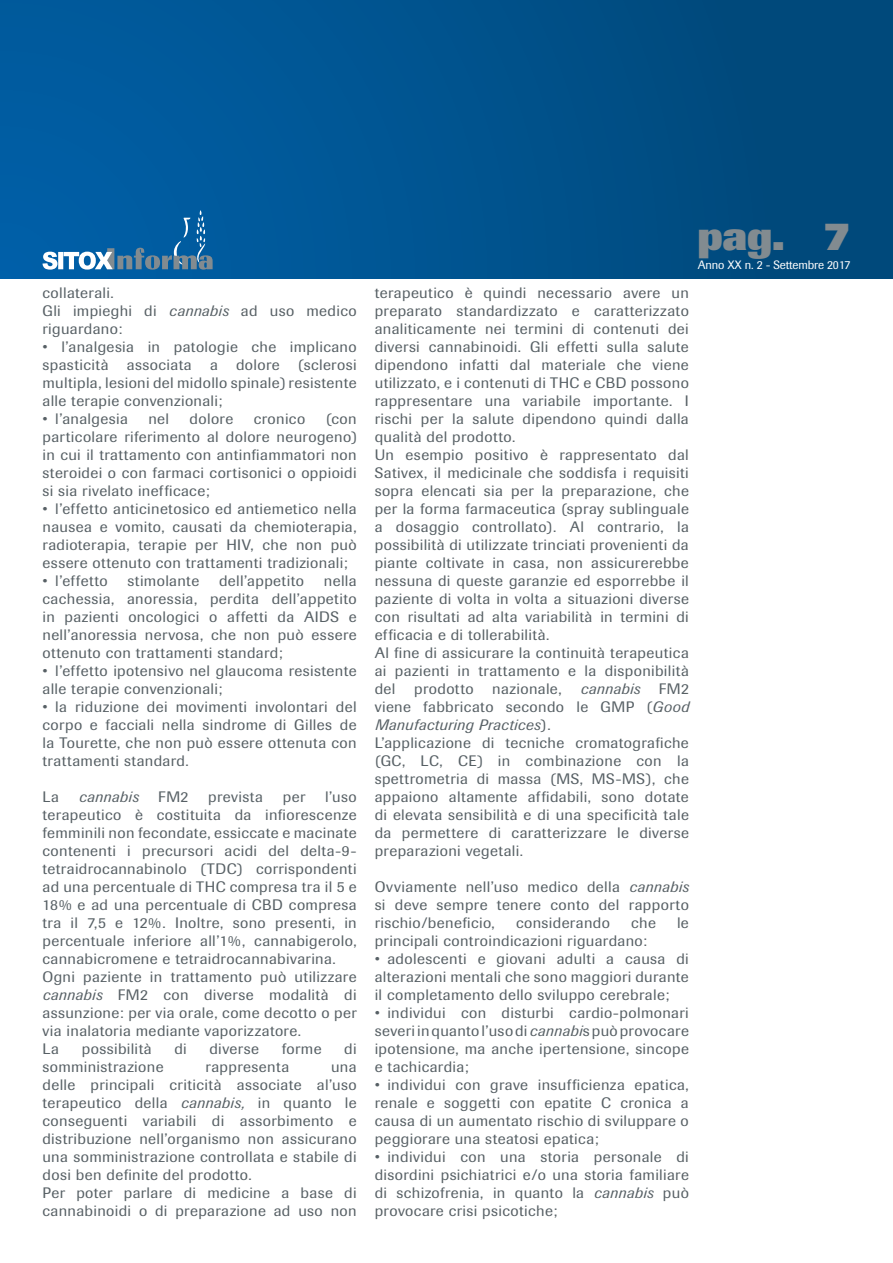
<style>
.page{position:relative;width:893px;height:1263px;background:#fff}
.page>*{position:absolute;margin:0;border:0;box-sizing:border-box;transform-origin:0 0}
.t1{font:800 40.5px "Imago";color:#828b90}
.t2{font:15px/18px "Imago";letter-spacing:.025em;color:#576065;text-align:justify;scale:1.05 1}
.t3{font:italic 15px "Imago";letter-spacing:.03em;color:#576065;scale:1.05 1}
.t4{font:12px "Imago";letter-spacing:-.01em;color:#fff}
.s1{font-style:italic}
</style>
<div class="page">
<div style="left:0;top:0;width:893px;height:278px;background:linear-gradient(to right,#005fa5,#004777)"></div>
<svg style="left:43px;top:210px;width:170px;height:60px;background:#2470a9"></svg>
<p class="t2" style="left:43px;top:284px;width:301px;text-align:left">collaterali.<br>Gli impieghi di <span class="s1">cannabis</span> ad uso medico riguardano:</p>
<p class="t2" style="left:43px;top:338px;width:301px">• l’analgesia in patologie che implicano spasticità associata a dolore (sclerosi multipla, lesioni del midollo spinale) resistente alle terapie convenzionali;</p>
<p class="t2" style="left:43px;top:410px;width:83px">• l’analgesia</p>
<p class="t2" style="left:148px;top:410px;width:21px">nel</p>
<p class="t2" style="left:190px;top:410px;width:43px">dolore</p>
<p class="t2" style="left:254px;top:410px;width:51px">cronico</p>
<p class="t2" style="left:43px;top:410px;width:301px;text-indent:283px">(con particolare riferimento al dolore neurogeno) in cui il trattamento con antinfiammatori non steroidei o con farmaci cortisonici o oppioidi si sia rivelato inefficace;</p>
<p class="t2" style="left:43px;top:500px;width:301px">• l’effetto anticinetosico ed antiemetico nella nausea e vomito, causati da chemioterapia, radioterapia, terapie per HIV, che non può essere ottenuto con trattamenti tradizionali;</p>
<p class="t2" style="left:43px;top:572px;width:64px">• l’effetto</p>
<p class="t2" style="left:128px;top:572px;width:70px">stimolante</p>
<p class="t2" style="left:219px;top:572px;width:82px">dell’appetito</p>
<p class="t2" style="left:43px;top:572px;width:301px;text-indent:281px">nella cachessia, anoressia, perdita dell’appetito in pazienti oncologici o affetti da AIDS e nell’anoressia nervosa, che non può essere ottenuto con trattamenti standard;</p>
<p class="t2" style="left:43px;top:662px;width:301px">• l’effetto ipotensivo nel glaucoma resistente alle terapie convenzionali;</p>
<p class="t2" style="left:43px;top:698px;width:301px">• la riduzione dei movimenti involontari del corpo e facciali nella sindrome di Gilles de la Tourette, che non può essere ottenuta con trattamenti standard.</p>
<p class="t2" style="left:43px;top:788px;width:17px">La</p>
<p class="t3" style="left:79px;top:788px;width:58px">cannabis</p>
<p class="t2" style="left:158px;top:788px;width:30px">FM2</p>
<p class="t2" style="left:208px;top:788px;width:54px">prevista</p>
<p class="t2" style="left:283px;top:788px;width:23px">per</p>
<p class="t2" style="left:43px;top:788px;width:301px;text-align:left;text-indent:282px">l’uso terapeutico è costituita da infiorescenze femminili non fecondate, essiccate e macinate contenenti i precursori acidi del delta-9- tetraidrocannabinolo (TDC) corrispondenti ad una percentuale di THC compresa tra il 5 e 18% e ad una percentuale di CBD compresa tra il 7,5 e 12%. Inoltre, sono presenti, in percentuale inferiore all’1%, cannabigerolo, cannabicromene e tetraidrocannabivarina.<br>Ogni paziente in trattamento può utilizzare <span class="s1">cannabis</span> FM2 con diverse modalità di assunzione: per via orale, come decotto o per via inalatoria mediante vaporizzatore.<br>La</p>
<p class="t2" style="left:82px;top:1040px;width:68px">possibilità</p>
<p class="t2" style="left:174px;top:1040px;width:13px">di</p>
<p class="t2" style="left:210px;top:1040px;width:49px">diverse</p>
<p class="t2" style="left:282px;top:1040px;width:39px">forme</p>
<p class="t2" style="left:344px;top:1040px;width:13px">di</p>
<p class="t2" style="left:43px;top:1058px;width:117px">somministrazione</p>
<p class="t2" style="left:206px;top:1058px;width:81px">rappresenta</p>
<p class="t2" style="left:43px;top:1058px;width:301px;text-align:left;text-indent:289px">una delle principali criticità associate al’uso terapeutico della <span class="s1">cannabis,</span> in quanto le conseguenti variabili di assorbimento e distribuzione nell’organismo non assicurano una somministrazione controllata e stabile di dosi ben definite del prodotto.<br>Per poter parlare di medicine a base di cannabinoidi o di preparazione ad uso non</p>
<h1 class="t1" style="left:697px;top:212px;width:155px">pag. 7</h1>
<p class="t4" style="left:698px;top:258px;width:154px">Anno XX n. 2 - Settembre 2017</p>
<p class="t2" style="left:375px;top:284px;width:301px;text-align:left">terapeutico è quindi necessario avere un preparato standardizzato e caratterizzato analiticamente nei termini di contenuti dei diversi cannabinoidi. Gli effetti sulla salute dipendono infatti dal materiale che viene utilizzato, e i contenuti di THC e CBD possono rappresentare una variabile importante. I rischi per la salute dipendono quindi dalla qualità del prodotto.<br>Un esempio positivo è rappresentato dal Sativex, il medicinale che soddisfa i requisiti sopra elencati sia per la preparazione, che per la forma farmaceutica (spray sublinguale a dosaggio controllato). Al contrario, la possibilità di utilizzate trinciati provenienti da piante coltivate in casa, non assicurerebbe nessuna di queste garanzie ed esporrebbe il paziente di volta in volta a situazioni diverse con risultati ad alta variabilità in termini di efficacia e di tollerabilità.<br>Al fine di assicurare la continuità terapeutica ai pazienti in trattamento e la disponibilità del prodotto nazionale, <span class="s1">cannabis</span> FM2 viene fabbricato secondo le GMP (<span class="s1">Good Manufacturing Practices</span>).<br>L’applicazione di tecniche cromatografiche (GC, LC, CE) in combinazione con la spettrometria di massa (MS, MS-MS), che appaiono altamente affidabili, sono dotate di elevata sensibilità e di una specificità tale da permettere di caratterizzare le diverse preparazioni vegetali.</p>
<p class="t2" style="left:375px;top:878px;width:301px">Ovviamente nell’uso medico della <span class="s1">cannabis </span>si deve sempre tenere conto del rapporto rischio/beneficio,</p>
<p class="t2" style="left:516px;top:914px;width:91px">considerando</p>
<p class="t2" style="left:631px;top:914px;width:25px">che</p>
<p class="t2" style="left:677px;top:914px;width:13px">le</p>
<p class="t2" style="left:375px;top:932px;width:261px">principali controindicazioni riguardano:</p>
<p class="t2" style="left:375px;top:950px;width:301px">• adolescenti e giovani adulti a causa di alterazioni mentali che sono maggiori durante il completamento dello sviluppo cerebrale;</p>
<p class="t2" style="left:375px;top:1004px;width:301px">• individui con disturbi cardio-polmonari severi in quanto l’uso di <span class="s1">cannabi</span>s può provocare ipotensione, ma anche ipertensione, sincope e tachicardia;</p>
<p class="t2" style="left:375px;top:1076px;width:301px">• individui con grave insufficienza epatica, renale e soggetti con epatite C cronica a causa di un aumentato rischio di sviluppare o peggiorare una steatosi epatica;</p>
<p class="t2" style="left:375px;top:1148px;width:301px">• individui con una storia personale di disordini psichiatrici e/o una storia familiare di schizofrenia, in quanto la <span class="s1">cannabis</span> può provocare crisi psicotiche;</p>
</div>
